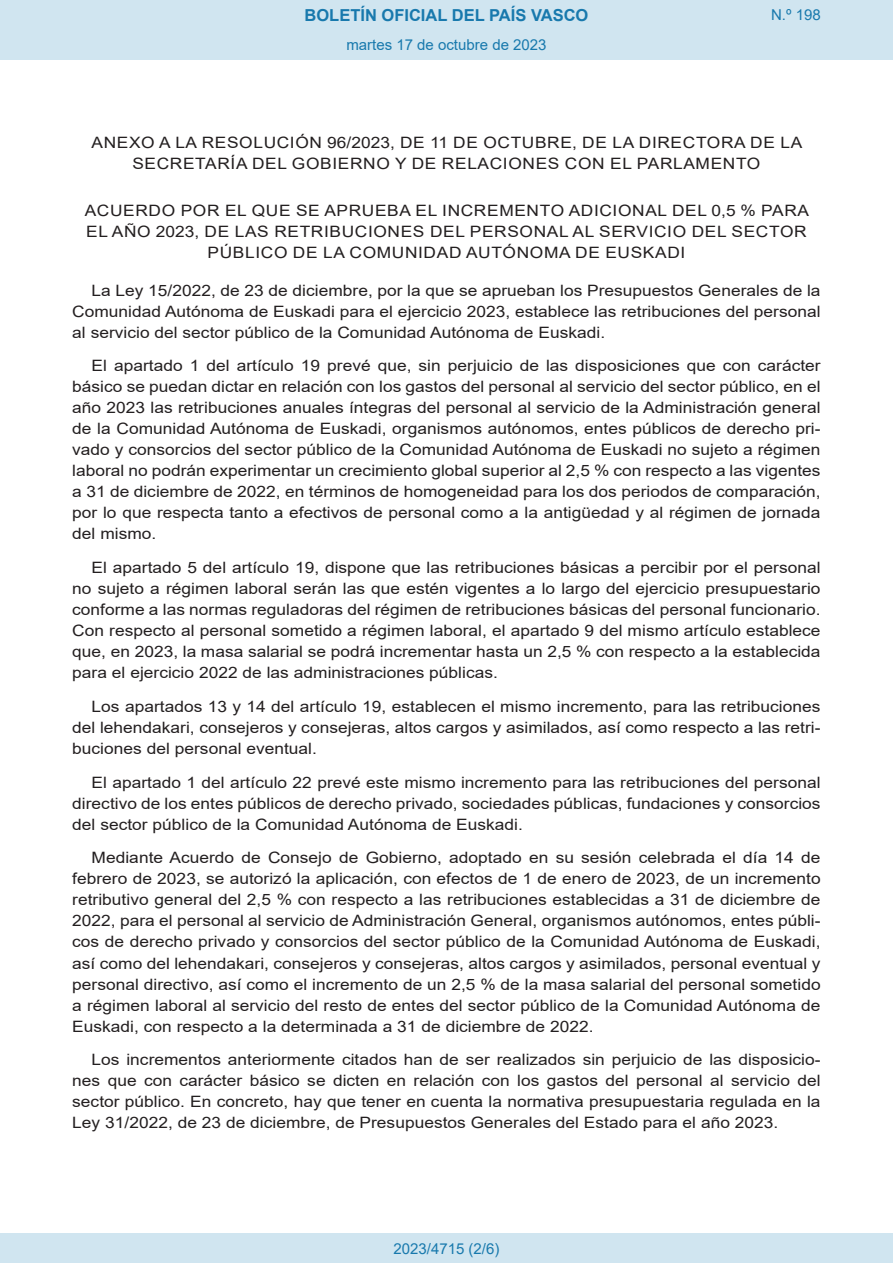
<style>
.page{position:relative;width:893px;height:1263px;background:#fff}
.page>*{position:absolute;margin:0;border:0;box-sizing:border-box;transform-origin:0 0}
.t1{font:700 16.5px "Arial";color:#1879ad}
.BOPVDetalle{font:15.6px/21px "Arial";color:#231f20;text-align:justify;scale:1.11 1}
.BOPVClave{font:15.6px/21px "Arial";letter-spacing:.035em;color:#231f20;text-align:center;scale:1.11 1}
.Paginacion_Centro{font:15px "Arial";color:#1879ad}
</style>
<div class="page">
<div style="left:0;top:0;width:893px;height:60px;background:#d0e5f0"></div>
<div style="left:0;top:1233px;width:893px;height:30px;background:#d0e5f0"></div>
<p class="t1" style="left:305px;top:3px;width:285px">BOLETÍN OFICIAL DEL PAÍS VASCO</p>
<p class="Paginacion_Centro" style="left:346px;top:35px;width:202px">martes 17 de octubre de 2023</p>
<p class="Paginacion_Centro" style="left:771px;top:5px;width:51px">N.º 198</p>
<p class="BOPVClave" style="left:92px;top:132px;width:642px">ANEXO A LA RESOLUCIÓN 96/2023, DE 11 DE OCTUBRE, DE LA DIRECTORA DE LA<br>SECRETARÍA DEL GOBIERNO Y DE RELACIONES CON EL PARLAMENTO</p>
<p class="BOPVClave" style="left:85px;top:200px;width:654px">ACUERDO POR EL QUE SE APRUEBA EL INCREMENTO ADICIONAL DEL 0,5 % PARA<br>EL AÑO 2023, DE LAS RETRIBUCIONES DEL PERSONAL AL SERVICIO DEL SECTOR<br>PÚBLICO DE LA COMUNIDAD AUTÓNOMA DE EUSKADI</p>
<p class="BOPVDetalle" style="left:72px;top:280px;width:676px;text-indent:19px">La Ley 15/2022, de 23 de diciembre, por la que se aprueban los Presupuestos Generales de la Comunidad Autónoma de Euskadi para el ejercicio 2023, establece las retribuciones del personal al servicio del sector público de la Comunidad Autónoma de Euskadi.</p>
<p class="BOPVDetalle" style="left:72px;top:355px;width:676px;text-indent:19px">El apartado 1 del artículo 19 prevé que, sin perjuicio de las disposiciones que con carácter básico se puedan dictar en relación con los gastos del personal al servicio del sector público, en el año 2023 las retribuciones anuales íntegras del personal al servicio de la Administración general de la Comunidad Autónoma de Euskadi, organismos autónomos, entes públicos de derecho pri&shy;vado y consorcios del sector público de la Comunidad Autónoma de Euskadi no sujeto a régimen laboral no podrán experimentar un crecimiento global superior al 2,5 % con respecto a las vigentes a 31 de diciembre de 2022, en términos de homogeneidad para los dos periodos de comparación, por lo que respecta tanto a efectivos de personal como a la antigüedad y al régimen de jornada del mismo.</p>
<p class="BOPVDetalle" style="left:72px;top:557px;width:676px;text-indent:19px">El apartado 5 del artículo 19, dispone que las retribuciones básicas a percibir por el personal no sujeto a régimen laboral serán las que estén vigentes a lo largo del ejercicio presupuestario conforme a las normas reguladoras del régimen de retribuciones básicas del personal funcionario.<br>Con respecto al personal sometido a régimen laboral, el apartado 9 del mismo artículo establece que, en 2023, la masa salarial se podrá incrementar hasta un 2,5 % con respecto a la establecida para el ejercicio 2022 de las administraciones públicas.</p>
<p class="BOPVDetalle" style="left:72px;top:696px;width:676px;text-indent:19px">Los apartados 13 y 14 del artículo 19, establecen el mismo incremento, para las retribuciones del lehendakari, consejeros y consejeras, altos cargos y asimilados, así como respecto a las retri&shy;buciones del personal eventual.</p>
<p class="BOPVDetalle" style="left:72px;top:772px;width:676px;text-indent:19px">El apartado 1 del artículo 22 prevé este mismo incremento para las retribuciones del personal directivo de los entes públicos de derecho privado, sociedades públicas, fundaciones y consorcios del sector público de la Comunidad Autónoma de Euskadi.</p>
<p class="BOPVDetalle" style="left:72px;top:847px;width:676px;text-indent:19px">Mediante Acuerdo de Consejo de Gobierno, adoptado en su sesión celebrada el día 14 de febrero de 2023, se autorizó la aplicación, con efectos de 1 de enero de 2023, de un incremento retributivo general del 2,5 % con respecto a las retribuciones establecidas a 31 de diciembre de 2022, para el personal al servicio de Administración General, organismos autónomos, entes públi&shy;cos de derecho privado y consorcios del sector público de la Comunidad Autónoma de Euskadi, así como del lehendakari, consejeros y consejeras, altos cargos y asimilados, personal eventual y personal directivo, así como el incremento de un 2,5 % de la masa salarial del personal sometido a régimen laboral al servicio del resto de entes del sector público de la Comunidad Autónoma de Euskadi, con respecto a la determinada a 31 de diciembre de 2022.</p>
<p class="BOPVDetalle" style="left:72px;top:1049px;width:676px;text-indent:19px">Los incrementos anteriormente citados han de ser realizados sin perjuicio de las disposicio&shy;nes que con carácter básico se dicten en relación con los gastos del personal al servicio del sector público. En concreto, hay que tener en cuenta la normativa presupuestaria regulada en la Ley 31/2022, de 23 de diciembre, de Presupuestos Generales del Estado para el año 2023.</p>
<p class="Paginacion_Centro" style="left:393px;top:1238px;width:107px">2023/4715 (2/6)</p>
</div>
